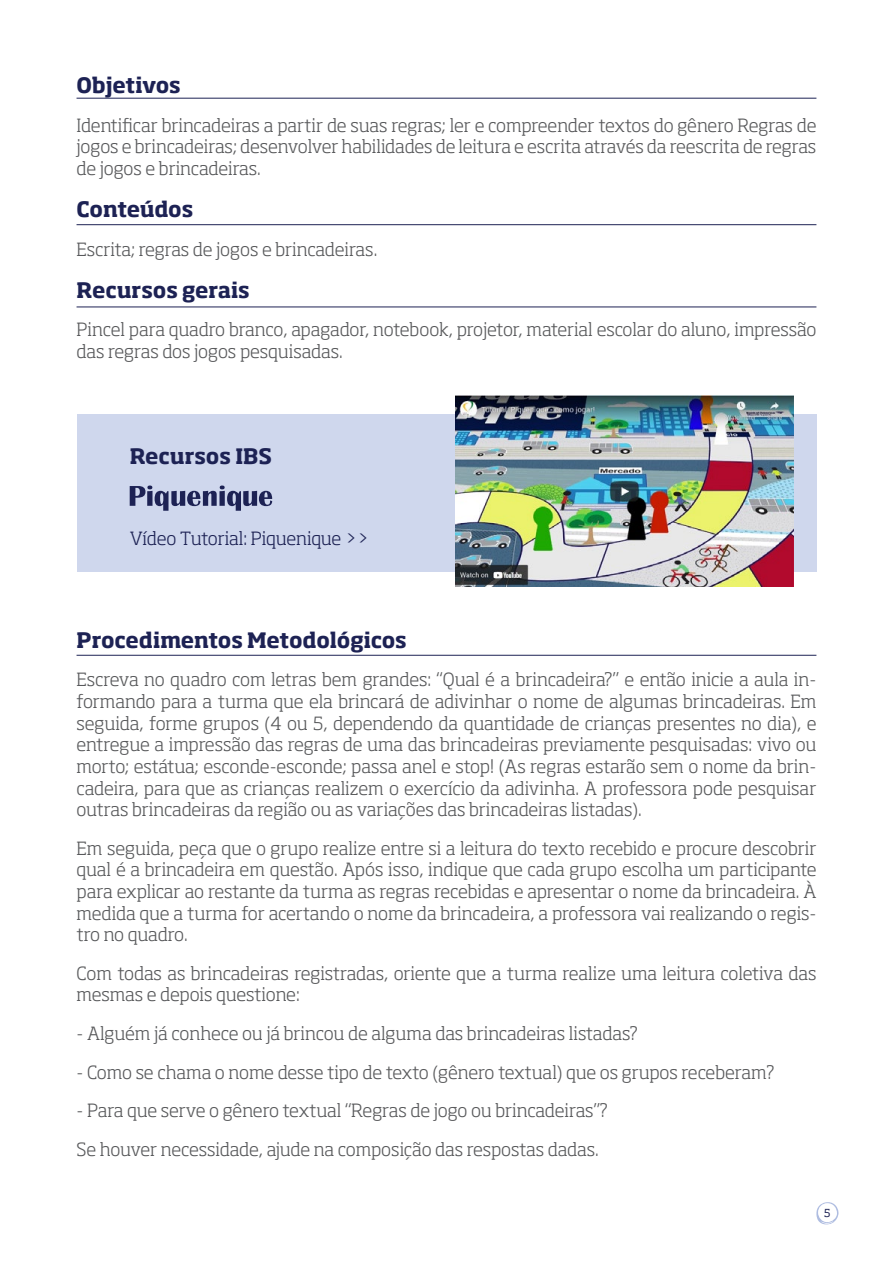
<style>
.page{position:relative;width:893px;height:1263px;background:#fff}
.page>*{position:absolute;margin:0;border:0;box-sizing:border-box;transform-origin:0 0}
.t1{font:700 21px "Soho Std";letter-spacing:-.005em;color:#1d2254}
.t2{font:300 18px/21.6px "Soho Std";letter-spacing:-.005em;color:#58595b;text-align:justify}
.t3{font:300 18px "Soho Std";letter-spacing:-.02em;color:#1d2254}
.t4{font:10.95px "Soho Std";color:#1d2254}
</style>
<div class="page">
<svg style="left:816px;top:1202px;width:23px;height:23px"></svg>
<hr style="left:77px;top:98px;width:739px;height:1px;background:#1d2254">
<hr style="left:77px;top:224px;width:739px;height:1px;background:#1d2254">
<hr style="left:77px;top:307px;width:739px;height:1px;background:#1d2254">
<hr style="left:77px;top:655px;width:739px;height:1px;background:#1d2254">
<div style="left:77px;top:415px;width:739px;height:157px;background:#cfd7ed"></div>
<svg style="left:130px;top:485px;width:142px;height:26px"></svg>
<img style="left:455px;top:396px;width:339px;height:190px">
<p class="t1" style="left:77px;top:72px;width:106px">Objetivos</p>
<p class="t2" style="left:77px;top:114px;width:741px">Identificar brincadeiras a partir de suas regras; ler e compreender textos do gênero Regras de jogos e brincadeiras; desenvolver habilidades de leitura e escrita através da reescrita de regras de jogos e brincadeiras.</p>
<p class="t1" style="left:77px;top:196px;width:118px">Conteúdos</p>
<p class="t2" style="left:77px;top:238px;width:302px">Escrita; regras de jogos e brincadeiras.</p>
<p class="t1" style="left:77px;top:276px;width:175px">Recursos gerais</p>
<p class="t2" style="left:77px;top:319px;width:741px">Pincel para quadro branco, apagador, notebook, projetor, material escolar do aluno, impressão das regras dos jogos pesquisadas.</p>
<p class="t1" style="left:130px;top:442px;width:144px">Recursos IBS</p>
<p class="t3" style="left:130px;top:527px;width:241px">Vídeo Tutorial: Piquenique &gt;&gt;</p>
<p class="t1" style="left:77px;top:626px;width:332px">Procedimentos Metodológicos</p>
<p class="t2" style="left:77px;top:669px;width:741px">Escreva no quadro com letras bem grandes: “Qual é a brincadeira?” e então inicie a aula in&shy;formando para a turma que ela brincará de adivinhar o nome de algumas brincadeiras. Em seguida, forme grupos (4 ou 5, dependendo da quantidade de crianças presentes no dia), e entregue a impressão das regras de uma das brincadeiras previamente pesquisadas: vivo ou morto; estátua; esconde-esconde; passa anel e stop! (As regras estarão sem o nome da brin&shy;cadeira, para que as crianças realizem o exercício da adivinha. A professora pode pesquisar outras brincadeiras da região ou as variações das brincadeiras listadas).</p>
<p class="t2" style="left:77px;top:837px;width:741px">Em seguida, peça que o grupo realize entre si a leitura do texto recebido e procure descobrir qual é a brincadeira em questão. Após isso, indique que cada grupo escolha um participante para explicar ao restante da turma as regras recebidas e apresentar o nome da brincadeira. À medida que a turma for acertando o nome da brincadeira, a professora vai realizando o regis&shy;tro no quadro.</p>
<p class="t2" style="left:77px;top:962px;width:741px">Com todas as brincadeiras registradas, oriente que a turma realize uma leitura coletiva das mesmas e depois questione:</p>
<p class="t2" style="left:77px;top:1022px;width:563px">- Alguém já conhece ou já brincou de alguma das brincadeiras listadas?</p>
<p class="t2" style="left:77px;top:1061px;width:700px">- Como se chama o nome desse tipo de texto (gênero textual) que os grupos receberam?</p>
<p class="t2" style="left:77px;top:1091px;width:533px;line-height:38.5px">- Para que serve o gênero textual “Regras de jogo ou brincadeiras”?<br>Se houver necessidade, ajude na composição das respostas dadas.</p>
<p class="t4" style="left:824px;top:1206px;width:8px">5</p>
</div>
